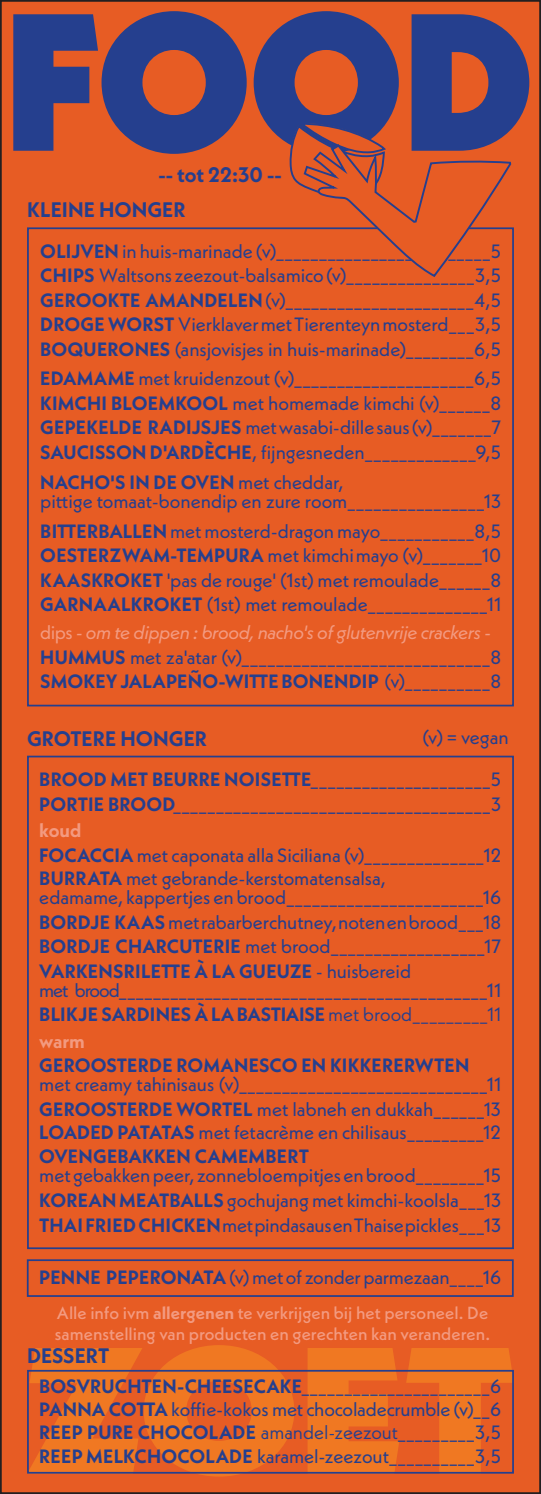
<style>
.page{position:relative;width:541px;height:1494px;background:#fff}
.page>*{position:absolute;margin:0;border:0;box-sizing:border-box;transform-origin:0 0}
.t1{font:700 21px "Neue Kabel";color:#253f8e}
.t2{font:19.25px/24.5px "Neue Kabel";letter-spacing:-.005em;color:#253f8e;text-align:justify}
.t3{font:700 19.25px/24.5px "Neue Kabel";letter-spacing:.005em;color:#253f8e}
.t4{font:19.25px/24.5px "Neue Kabel";letter-spacing:-.055em;color:#253f8e}
.t5{font:700 19.25px "Neue Kabel";color:#f39a80}
.t6{font:500 17.5px/21px "Neue Kabel";letter-spacing:.005em;color:#f39a80}
.s1{font-weight:700}
.s2{color:#f39a80}
.s3{font-style:italic;color:#f39a80}
.s4{font-weight:700;color:#f39a80}
.s5{font-style:inherit}
.s6{font-weight:400}
</style>
<div class="page">
<div style="left:1px;top:1px;width:539px;height:1491px;background:#e75c24"></div>
<svg style="left:13px;top:11px;width:516px;height:143px;fill:#253f8e"></svg>
<svg style="left:27px;top:1345px;width:487px;height:131px;fill:#f07822"></svg>
<div style="left:27px;top:1369px;width:487px;height:104px;border:2px solid #253f8e"></div>
<div style="left:27px;top:227px;width:487px;height:479px;border:2px solid #253f8e"></div>
<div style="left:27px;top:755px;width:487px;height:493px;border:2px solid #253f8e"></div>
<svg style="left:289px;top:121px;width:223px;height:157px"></svg>
<div style="left:27px;top:1259px;width:486px;height:37px;border:2px solid #253f8e"></div>
<p class="t1" style="left:158px;top:161px;width:125px">-- tot 22:30 --</p>
<p class="t1" style="left:27px;top:197px;width:160px">KLEINE HONGER</p>
<p class="t2" style="left:40px;top:238px;width:462px"><span class="s1">OLIJVEN</span> in huis-marinade (v)_________________________5<br><span class="s1">CHIPS</span> Waltsons zeezout-balsamico (v)_______________3,5<br><span class="s1">GEROOKTE AMANDELEN</span> (v)______________________4,5<br><span class="s1">DROGE WORST</span> Vierklaver met Tierenteyn mosterd__ _3,5<br><span class="s1">BOQUERONES</span> (ansjovisjes in huis-marinade)________6,5</p>
<p class="t2" style="left:40px;top:366px;width:462px"><span class="s1">EDAMAME</span> met kruidenzout (v)_____________________6,5<br><span class="s1">KIMCHI BLOEMKOOL</span> met homemade kimchi (v)______8<br><span class="s1">GEPEKELDE RADIJSJES</span> met wasabi-dille saus (v)_______7<br><span class="s1">SAUCISSON D'ARDÈCHE</span>, fijngesneden_____________9,5</p>
<p class="t2" style="left:40px;top:472px;width:462px;line-height:19.2px"><span class="s1">NACHO'S IN DE OVEN</span> met cheddar,<br>pittige tomaat-bonendip en zure room________________13</p>
<p class="t2" style="left:40px;top:518px;width:462px"><span class="s1">BITTERBALLEN</span> met mosterd-dragon mayo___________8,5<br><span class="s1">OESTERZWAM-TEMPURA</span> met kimchi mayo (v)_______10<br><span class="s1">KAASKROKET</span> 'pas de rouge' (1st) met remoulade______8<br><span class="s1">GARNAALKROKET</span> (1st) met remoulade______________11</p>
<p class="t2" style="left:40px;top:620px;width:462px;text-align:left"><span class="s2">dips</span> <span class="s3">- om te dippen : brood, nacho's of glutenvrije crackers -<br></span><span class="s1">HUMMUS</span> met za'atar (v)_____________________________8<br><span class="s1">SMOKEY JALAPEÑO-WITTE BONENDIP</span> (v)__________8</p>
<p class="t1" style="left:27px;top:725px;width:182px">GROTERE HONGER</p>
<p class="t2" style="left:422px;top:725px;width:88px">(v) = vegan</p>
<p class="t2" style="left:39px;top:767px;width:463px"><span class="s1">BROOD MET BEURRE NOISETTE</span>_____________________5<br><span class="s1">PORTIE BROOD</span>_____________________________________3</p>
<p class="t2" style="left:39px;top:818px;width:463px;line-height:23.8px;text-align:left"><span class="s4">koud<br></span><span class="s1">FOCACCIA</span> met caponata alla Siciliana (v)______________12<br><span class="s1">BURRATA</span> met gebrande-kerstomatensalsa,</p>
<p class="t2" style="left:39px;top:884px;width:463px">edamame, kappertjes en brood_______________________16<br><span class="s1">BORDJE KAAS</span> met rabarberchutney, noten en brood___18<br><span class="s1">BORDJE CHARCUTERIE</span> met brood__________________17<br><span class="s1">VARKENSRILETTE À LA GUEUZE</span> - huisbereid</p>
<p class="t4" style="left:39px;top:977px;width:463px">met brood___________________________________________11<br><span class="s1">BLIKJE SARDINES À LA BASTIAISE</span> <span class="s5">met brood_________11</span></p>
<p class="t5" style="left:39px;top:1028px;width:47px">warm</p>
<p class="t3" style="left:39px;top:1052px;width:432px">GEROOSTERDE ROMANESCO EN KIKKERERWTEN</p>
<p class="t2" style="left:39px;top:1072px;width:463px">met creamy tahinisaus (v)_____________________________11<br><span class="s1">GEROOSTERDE WORTEL</span> met labneh en dukkah______13</p>
<p class="t3" style="left:39px;top:1119px;width:463px">LOADED PATATAS <span class="s6">met fetacrème en chilisaus_________12<br></span>OVENGEBAKKEN CAMEMBERT</p>
<p class="t2" style="left:39px;top:1163px;width:463px">met gebakken peer, zonnebloempitjes en brood________15<br><span class="s1">KOREAN MEATBALLS</span> gochujang met kimchi-koolsla___13<br><span class="s1">THAI FRIED CHICKEN</span> met pindasaus en Thaise pickles___13</p>
<p class="t2" style="left:39px;top:1264px;width:463px"><span class="s1">PENNE PEPERONATA</span> (v) met of zonder parmezaan____16</p>
<p class="t6" style="left:55px;top:1301px;width:437px">Alle info ivm <span class="s1">allergenen</span> te verkrijgen bij het personeel. De samenstelling van producten en gerechten kan veranderen.</p>
<p class="t1" style="left:27px;top:1341px;width:84px">DESSERT</p>
<p class="t2" style="left:39px;top:1374px;width:463px;line-height:23.1px"><span class="s1">BOSVRUCHTEN-CHEESECAKE</span>______________________6<br><span class="s1">PANNA COTTA</span> koffie-kokos met chocoladecrumble (v)__6<br><span class="s1">REEP PURE CHOCOLADE</span> <span class="s5">amandel-zeezout</span>_________3,5<br><span class="s1">REEP MELKCHOCOLADE</span> karamel-zeezout__________3,5</p>
</div>
